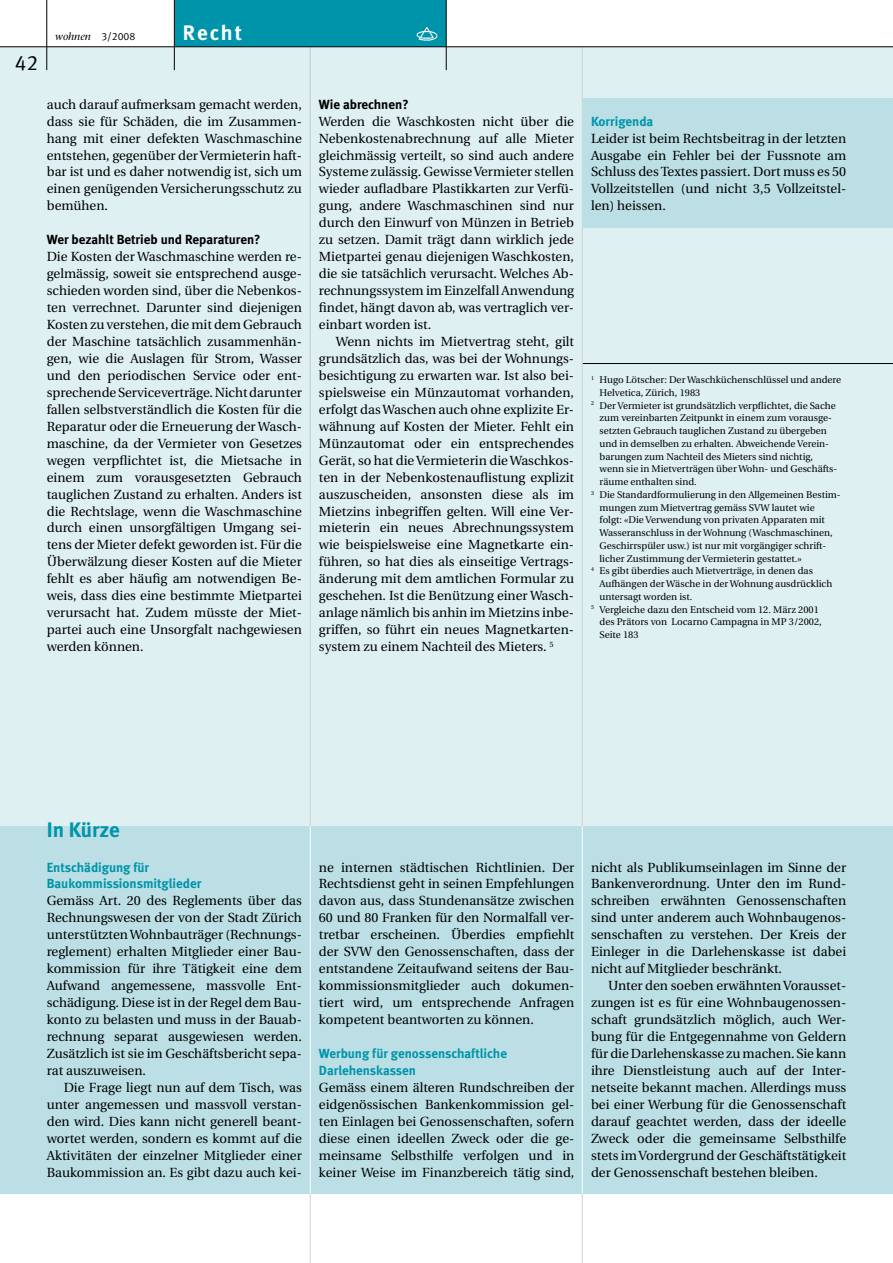
<style>
.page{position:relative;width:893px;height:1263px;background:#fff}
.page>*{position:absolute;margin:0;border:0;box-sizing:border-box;transform-origin:0 0}
.Box-Text{font:700 21px "Meta";color:#0094aa}
.t1{font:700 21px "Meta";letter-spacing:.095em;color:#fff}
.t2{font:21px "Meta Normal LF";color:#000}
.Grundschrift{font:13.2px/17px "Utopia";color:#000;text-align:justify}
.Grundschrift_Einzug{font:13.2px/17px "Utopia";color:#000;text-align:justify}
.Grundschrift-2{font:700 13.2px/17px "Meta";color:#0094aa}
.Grundschrift-3{font:700 13.2px "Meta";color:#000}
.t3{font:italic 10.5px "Stone Serif";color:#000}
.Grundschrift-4{font:9.75px/12.8px "Utopia";color:#000}
.s1{font-family:"Meta Normal LF";font-style:normal}
</style>
<div class="page">
<div style="left:0;top:47px;width:893px;height:1146px;background:#dff0f2"></div>
<hr style="left:582px;top:363px;width:311px;height:1px;background:#000">
<div style="left:175px;top:0;width:271px;height:46px;background:#0094aa"></div>
<hr style="left:174px;top:0;width:1px;height:70px;background:#000">
<hr style="left:446px;top:0;width:1px;height:70px;background:#000">
<img style="left:417px;top:27px;width:21px;height:13px">
<hr style="left:310px;top:47px;width:1px;height:1216px;background:#cfd0d1">
<hr style="left:46px;top:0;width:1px;height:70px;background:#000">
<hr style="left:582px;top:47px;width:1px;height:1216px;background:#cfd0d1">
<div style="left:0;top:826px;width:893px;height:367px;background:#bbdfe4"></div>
<hr style="left:310px;top:826px;width:1px;height:367px;background:#fff">
<hr style="left:582px;top:826px;width:1px;height:367px;background:#fff">
<div style="left:582px;top:98px;width:311px;height:129px;background:#bbdfe4"></div>
<hr style="left:0;top:46px;width:893px;height:1px;background:#000">
<p class="t2" style="left:15px;top:51px;width:25px">42</p>
<p class="t3" style="left:55px;top:31px;width:82px">wohnen <span class="s1">3/2008</span></p>
<p class="t1" style="left:183px;top:21px;width:61px">Recht</p>
<p class="Grundschrift_Einzug" style="left:47px;top:96px;width:257px">auch darauf aufmerksam gemacht werden, dass sie für Schäden, die im Zusammen&shy;hang mit einer defekten Waschmaschine entstehen, gegenüber der Vermieterin haft&shy;bar ist und es daher notwendig ist, sich um einen genügenden Versicherungsschutz zu bemühen.</p>
<p class="Grundschrift-3" style="left:47px;top:232px;width:215px">Wer bezahlt Betrieb und Reparaturen?</p>
<p class="Grundschrift" style="left:47px;top:248px;width:257px">Die Kosten der Waschmaschine werden re&shy;gelmässig, soweit sie entsprechend ausge&shy;schieden worden sind, über die Nebenkos&shy;ten verrechnet. Darunter sind diejenigen Kosten zu verstehen, die mit dem Gebrauch der Maschine tatsächlich zusammenhän&shy;gen, wie die Auslagen für Strom, Wasser und den periodischen Service oder ent&shy;sprechende Serviceverträge. Nicht darunter fallen selbstverständlich die Kosten für die Reparatur oder die Erneuerung der Wasch&shy;maschine, da der Vermieter von Gesetzes wegen verpflichtet ist, die Mietsache in einem zum vorausgesetzten Gebrauch tauglichen Zustand zu erhalten. Anders ist die Rechtslage, wenn die Waschmaschine durch einen unsorgfältigen Umgang sei&shy;tens der Mieter defekt geworden ist. Für die Überwälzung dieser Kosten auf die Mieter fehlt es aber häufig am notwendigen Be&shy;weis, dass dies eine bestimmte Mietpartei verursacht hat. Zudem müsste der Miet&shy;partei auch eine Unsorgfalt nachgewiesen werden können.</p>
<p class="Grundschrift-3" style="left:319px;top:96px;width:91px">Wie abrechnen?</p>
<p class="Grundschrift" style="left:319px;top:113px;width:257px">Werden die Waschkosten nicht über die Nebenkostenabrechnung auf alle Mieter gleichmässig verteilt, so sind auch andere Systeme zulässig. Gewisse Vermieter stellen wieder aufladbare Plastikkarten zur Verfü&shy;gung, andere Waschmaschinen sind nur durch den Einwurf von Münzen in Betrieb zu setzen. Damit trägt dann wirklich jede Mietpartei genau diejenigen Waschkosten, die sie tatsächlich verursacht. Welches Ab&shy;rechnungssystem im Einzelfall Anwendung findet, hängt davon ab, was vertraglich ver&shy;einbart worden ist.</p>
<p class="Grundschrift_Einzug" style="left:319px;top:333px;width:257px;text-indent:17px">Wenn nichts im Mietvertrag steht, gilt grundsätzlich das, was bei der Wohnungs&shy;besichtigung zu erwarten war. Ist also bei&shy;spielsweise ein Münzautomat vorhanden, erfolgt das Waschen auch ohne explizite Er&shy;wähnung auf Kosten der Mieter. Fehlt ein Münzautomat oder ein entsprechendes Gerät, so hat die Vermieterin die Waschkos&shy;ten in der Nebenkostenauflistung explizit auszuscheiden, ansonsten diese als im Mietzins inbegriffen gelten. Will eine Ver&shy;mieterin ein neues Abrechnungssystem wie beispielsweise eine Magnetkarte ein&shy;führen, so hat dies als einseitige Vertrags&shy;änderung mit dem amtlichen Formular zu geschehen. Ist die Benützung einer Wasch&shy;anlage nämlich bis anhin im Mietzins inbe&shy;griffen, so führt ein neues Magnetkarten&shy;system zu einem Nachteil des Mieters. <sup>5</sup></p>
<p class="Grundschrift-2" style="left:591px;top:112px;width:64px">Korrigenda</p>
<p class="Grundschrift" style="left:591px;top:130px;width:257px">Leider ist beim Rechtsbeitrag in der letzten Ausgabe ein Fehler bei der Fussnote am Schluss des Textes passiert. Dort muss es 50<br>Vollzeitstellen (und nicht 3,5 Vollzeitstel&shy;len) heissen.</p>
<p class="Grundschrift-4" style="left:600px;top:374px;width:243px;text-indent:-9px"><sup>1</sup> Hugo Lötscher: Der Waschküchenschlüssel und andere<br>Helvetica, Zürich, 1983</p>
<p class="Grundschrift-4" style="left:600px;top:399px;width:239px;text-indent:-9px"><sup>2</sup> Der Vermieter ist grundsätzlich verpflichtet, die Sache zum vereinbarten Zeitpunkt in einem zum vorausge&shy;setzten Gebrauch tauglichen Zustand zu übergeben und in demselben zu erhalten. Abweichende Verein&shy;barungen zum Nachteil des Mieters sind nichtig, wenn sie in Mietverträgen über Wohn- und Geschäfts&shy;räume enthalten sind.</p>
<p class="Grundschrift-4" style="left:600px;top:488px;width:243px;text-indent:-9px"><sup>3</sup> Die Standardformulierung in den Allgemeinen Bestim&shy;mungen zum Mietvertrag gemäss SVW lautet wie<br>folgt: «Die Verwendung von privaten Apparaten mit Wasseranschluss in der Wohnung (Waschmaschinen, Geschirrspüler usw.) ist nur mit vorgängiger schrift&shy;licher Zustimmung der Vermieterin gestattet.»</p>
<p class="Grundschrift-4" style="left:600px;top:565px;width:234px;text-indent:-9px"><sup>4</sup> Es gibt überdies auch Mietverträge, in denen das<br>Aufhängen der Wäsche in der Wohnung ausdrücklich untersagt worden ist.</p>
<p class="Grundschrift-4" style="left:600px;top:603px;width:224px;text-indent:-9px"><sup>5</sup> Vergleiche dazu den Entscheid vom 12. März 2001 des Prätors von Locarno Campagna in MP 3/2002,<br>Seite 183</p>
<p class="Box-Text" style="left:47px;top:817px;width:74px">In Kürze</p>
<p class="Grundschrift-2" style="left:47px;top:858px;width:156px">Entschädigung für<br>Baukommissionsmitglieder</p>
<p class="Grundschrift" style="left:47px;top:893px;width:257px">Gemäss Art. 20 des Reglements über das Rechnungswesen der von der Stadt Zürich unterstützten Wohnbauträger (Rechnungs&shy;reglement) erhalten Mitglieder einer Bau&shy;kommission für ihre Tätigkeit eine dem Aufwand angemessene, massvolle Ent&shy;schädigung. Diese ist in der Regel dem Bau&shy;konto zu belasten und muss in der Bauab&shy;rechnung separat ausgewiesen werden.<br>Zusätzlich ist sie im Geschäftsbericht sepa&shy;rat auszuweisen.</p>
<p class="Grundschrift_Einzug" style="left:47px;top:1079px;width:257px;text-indent:17px">Die Frage liegt nun auf dem Tisch, was unter angemessen und massvoll verstan&shy;den wird. Dies kann nicht generell beant&shy;wortet werden, sondern es kommt auf die Aktivitäten der einzelner Mitglieder einer Baukommission an. Es gibt dazu auch kei-</p>
<p class="Grundschrift_Einzug" style="left:319px;top:859px;width:257px">ne internen städtischen Richtlinien. Der Rechtsdienst geht in seinen Empfehlungen davon aus, dass Stundenansätze zwischen 60 und 80 Franken für den Normalfall ver&shy;tretbar erscheinen. Überdies empfiehlt der SVW den Genossenschaften, dass der entstandene Zeitaufwand seitens der Bau&shy;kommissionsmitglieder auch dokumen&shy;tiert wird, um entsprechende Anfragen kompetent beantworten zu können.</p>
<p class="Grundschrift-2" style="left:319px;top:1045px;width:190px">Werbung für genossenschaftliche<br>Darlehenskassen</p>
<p class="Grundschrift" style="left:319px;top:1079px;width:257px">Gemäss einem älteren Rundschreiben der eidgenössischen Bankenkommission gel&shy;ten Einlagen bei Genossenschaften, sofern diese einen ideellen Zweck oder die ge&shy;meinsame Selbsthilfe verfolgen und in keiner Weise im Finanzbereich tätig sind,</p>
<p class="Grundschrift" style="left:591px;top:859px;width:257px">nicht als Publikumseinlagen im Sinne der Bankenverordnung. Unter den im Rund&shy;schreiben erwähnten Genossenschaften sind unter anderem auch Wohnbaugenos&shy;senschaften zu verstehen. Der Kreis der Einleger in die Darlehenskasse ist dabei nicht auf Mitglieder beschränkt.</p>
<p class="Grundschrift_Einzug" style="left:591px;top:977px;width:257px;text-indent:17px">Unter den soeben erwähnten Vorausset&shy;zungen ist es für eine Wohnbaugenossen&shy;schaft grundsätzlich möglich, auch Wer&shy;bung für die Entgegennahme von Geldern für die Darlehenskasse zu machen. Sie kann ihre Dienstleistung auch auf der Inter&shy;netseite bekannt machen. Allerdings muss bei einer Werbung für die Genossenschaft darauf geachtet werden, dass der ideelle Zweck oder die gemeinsame Selbsthilfe stets im Vordergrund der Geschäftstätigkeit der Genossenschaft bestehen bleiben.</p>
</div>
